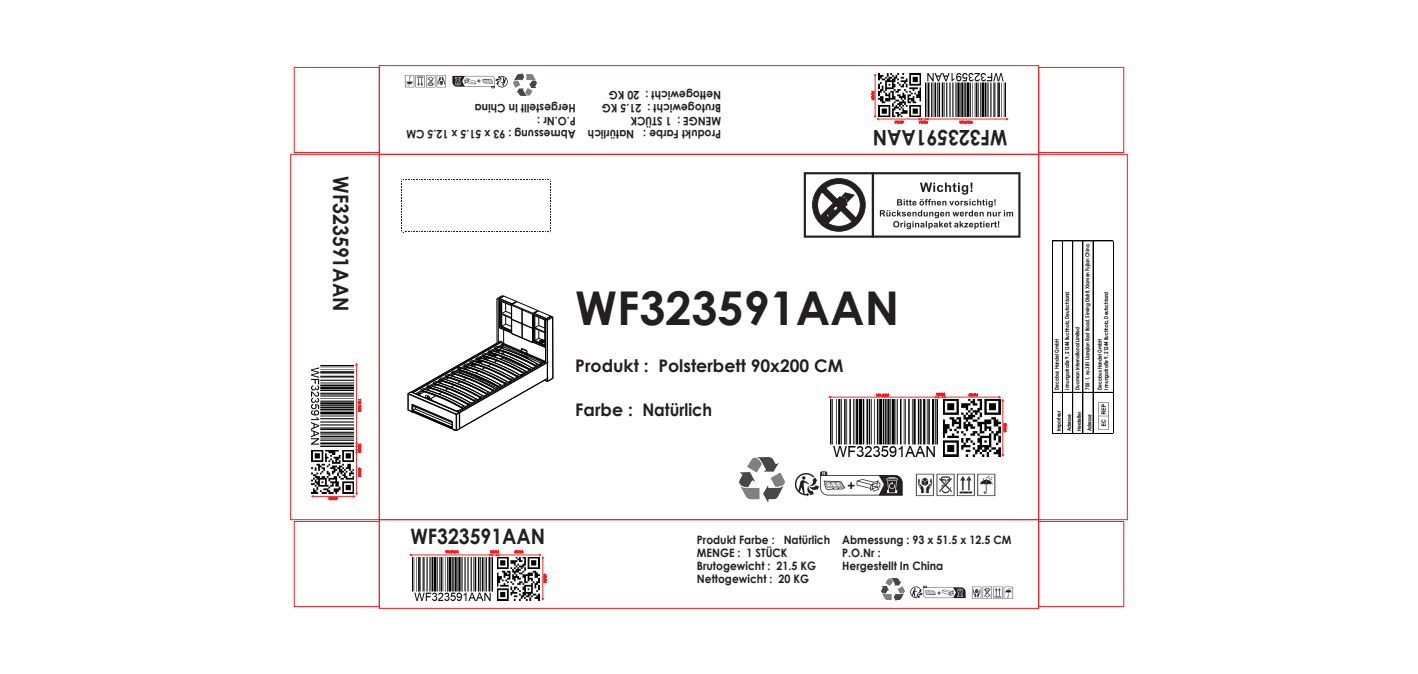
<style>
.page{position:relative;width:1418px;height:674px;background:#fff}
.page>*{position:absolute;margin:0;border:0;box-sizing:border-box;transform-origin:0 0}
.t1{font:700 46.5px "Century Gothic";color:#231f20}
.t2{font:700 21.25px "Century Gothic";color:#231f20;scale:.91 1}
.t3{font:700 17.38px "Century Gothic";color:#231f20}
.t4{font:700 11.57px/13px "Century Gothic";color:#231f20;scale:.93 1}
.t5{font:700 5.47px/10.2px "Century Gothic";color:#030303;scale:.8 1}
</style>
<div class="page">
<div style="left:379px;top:519px;width:660px;height:89px;border:1px solid #ee1d23"></div>
<div style="left:290px;top:154px;width:89px;height:365px;border:1px solid #ee1d23"></div>
<div style="left:294px;top:521px;width:85px;height:85px;border:1px solid #ee1d23"></div>
<div style="left:1038px;top:521px;width:86px;height:85px;border:1px solid #ee1d23"></div>
<svg style="left:408px;top:295px;width:146px;height:136px"></svg>
<svg style="left:795px;top:471px;width:107px;height:25px"></svg>
<img style="left:915px;top:473px;width:81px;height:24px">
<img style="left:739px;top:457px;width:45px;height:44px">
<hr style="left:829px;top:396px;width:107px;height:1px;background:#ee2a29">
<hr style="left:944px;top:396px;width:56px;height:1px;background:#ee2a29">
<hr style="left:1002px;top:399px;width:1px;height:56px;background:#ee2a29">
<svg style="left:998px;top:395px;width:6px;height:6px"></svg>
<svg style="left:876px;top:393px;width:13px;height:3px"></svg>
<svg style="left:968px;top:393px;width:9px;height:3px"></svg>
<svg style="left:1003px;top:423px;width:3px;height:9px"></svg>
<svg style="left:934px;top:393px;width:12px;height:5px"></svg>
<svg style="left:803px;top:172px;width:217px;height:65px"></svg>
<svg style="left:401px;top:179px;width:150px;height:53px"></svg>
<hr style="left:356px;top:363px;width:1px;height:81px;background:#ee2a29">
<hr style="left:356px;top:451px;width:1px;height:43px;background:#ee2a29">
<hr style="left:312px;top:496px;width:42px;height:1px;background:#ee2a29">
<svg style="left:352px;top:492px;width:6px;height:5px"></svg>
<svg style="left:358px;top:399px;width:3px;height:12px"></svg>
<svg style="left:358px;top:467px;width:3px;height:9px"></svg>
<svg style="left:329px;top:497px;width:8px;height:2px"></svg>
<svg style="left:355px;top:442px;width:6px;height:11px"></svg>
<svg style="left:910px;top:585px;width:55px;height:13px"></svg>
<img style="left:971px;top:586px;width:43px;height:13px">
<img style="left:882px;top:578px;width:22px;height:23px">
<hr style="left:410px;top:554px;width:81px;height:1px;background:#ee2a29">
<hr style="left:498px;top:554px;width:42px;height:1px;background:#ee2a29">
<hr style="left:542px;top:556px;width:1px;height:43px;background:#ee2a29">
<svg style="left:539px;top:553px;width:5px;height:5px"></svg>
<svg style="left:445px;top:550px;width:13px;height:3px"></svg>
<svg style="left:514px;top:550px;width:9px;height:2px"></svg>
<svg style="left:544px;top:573px;width:2px;height:9px"></svg>
<svg style="left:489px;top:550px;width:11px;height:6px"></svg>
<div style="left:1038px;top:67px;width:86px;height:86px;border:1px solid #ee1d23"></div>
<div style="left:294px;top:67px;width:85px;height:86px;border:1px solid #ee1d23"></div>
<div style="left:1038px;top:154px;width:89px;height:365px;border:1px solid #ee1d23"></div>
<hr style="left:1052px;top:241px;width:1px;height:192px;background:#030303">
<hr style="left:1052px;top:433px;width:61px;height:1px;background:#030303">
<hr style="left:1113px;top:241px;width:1px;height:192px;background:#030303">
<hr style="left:1052px;top:392px;width:61px;height:1px;background:#030303">
<hr style="left:1052px;top:241px;width:61px;height:1px;background:#030303">
<hr style="left:1062px;top:241px;width:1px;height:192px;background:#030303">
<hr style="left:1072px;top:241px;width:1px;height:192px;background:#030303">
<hr style="left:1082px;top:241px;width:1px;height:192px;background:#030303">
<hr style="left:1092px;top:241px;width:1px;height:192px;background:#030303">
<hr style="left:1093px;top:241px;width:1px;height:192px;background:#030303">
<img style="left:1098px;top:402px;width:11px;height:27px">
<img style="left:943px;top:399px;width:57px;height:57px">
<img style="left:830px;top:399px;width:107px;height:57px">
<img style="left:497px;top:557px;width:42px;height:43px">
<img style="left:412px;top:557px;width:81px;height:43px">
<img style="left:311px;top:450px;width:43px;height:43px">
<img style="left:311px;top:365px;width:43px;height:81px">
<div style="left:379px;top:65px;width:660px;height:89px;border:1px solid #ee1d23"></div>
<svg style="left:452px;top:75px;width:56px;height:13px"></svg>
<img style="left:404px;top:75px;width:42px;height:13px">
<img style="left:513px;top:73px;width:23px;height:22px">
<hr style="left:927px;top:119px;width:80px;height:1px;background:#ee2a29">
<hr style="left:877px;top:119px;width:43px;height:1px;background:#ee2a29">
<hr style="left:874px;top:74px;width:1px;height:43px;background:#ee2a29">
<svg style="left:873px;top:115px;width:6px;height:6px"></svg>
<svg style="left:959px;top:121px;width:13px;height:2px"></svg>
<svg style="left:894px;top:121px;width:9px;height:2px"></svg>
<svg style="left:871px;top:91px;width:3px;height:9px"></svg>
<svg style="left:918px;top:117px;width:11px;height:6px"></svg>
<img style="left:878px;top:74px;width:42px;height:42px">
<img style="left:925px;top:74px;width:80px;height:42px">
<h2 class="t2" style="left:357px;top:176px;width:150px;rotate:90deg">WF323591AAN</h2>
<p class="t4" style="left:575px;top:142px;width:183px;rotate:-180deg">Abmessung : 93 x 51.5 x 12.5 CM<br>P.O.Nr :<br>Hergestellt In China</p>
<p class="t4" style="left:721px;top:142px;width:145px;rotate:-180deg">Produkt Farbe : Natürlich<br>MENGE : 1 STÜCK<br>Brutogewicht : 21.5 KG<br>Nettogewicht : 20 KG</p>
<h2 class="t2" style="left:1007px;top:154px;width:150px;rotate:-180deg">WF323591AAN</h2>
<h1 class="t1" style="left:575px;top:272px;width:325px">WF323591AAN</h1>
<h3 class="t3" style="left:575px;top:352px;width:269px">Produkt : Polsterbett 90x200 CM</h3>
<h3 class="t3" style="left:575px;top:396px;width:138px">Farbe : Natürlich</h3>
<h2 class="t2" style="left:410px;top:519px;width:150px">WF323591AAN</h2>
<p class="t4" style="left:697px;top:532px;width:145px">Produkt Farbe : Natürlich<br>MENGE : 1 STÜCK<br>Brutogewicht : 21.5 KG<br>Nettogewicht : 20 KG</p>
<p class="t4" style="left:842px;top:532px;width:183px">Abmessung : 93 x 51.5 x 12.5 CM<br>P.O.Nr :<br>Hergestellt In China</p>
<p class="t5" style="left:1072px;top:389px;width:183px;rotate:-90deg">Duoman International Limited<br>705-1, no.381 Lianqian East Road, Siming Distrit, Xiamen Fujian China</p>
<p class="t5" style="left:1100px;top:389px;width:124px;rotate:-90deg">Innungsstraße 9, 21244 Buchholz, Deutschland</p>
<p class="t5" style="left:1061px;top:389px;width:124px;rotate:-90deg">Innungsstraße 9, 21244 Buchholz, Deutschland</p>
<p class="t5" style="left:1094px;top:389px;width:65px;rotate:-90deg">Decobus Handel GmbH</p>
<p class="t5" style="left:1051px;top:389px;width:65px;rotate:-90deg">Decobus Handel GmbH</p>
<p class="t5" style="left:1053px;top:431px;width:27px;rotate:-90deg">Importeur<br>Adresse<br>Hersteller<br>Adresse</p>
</div>
